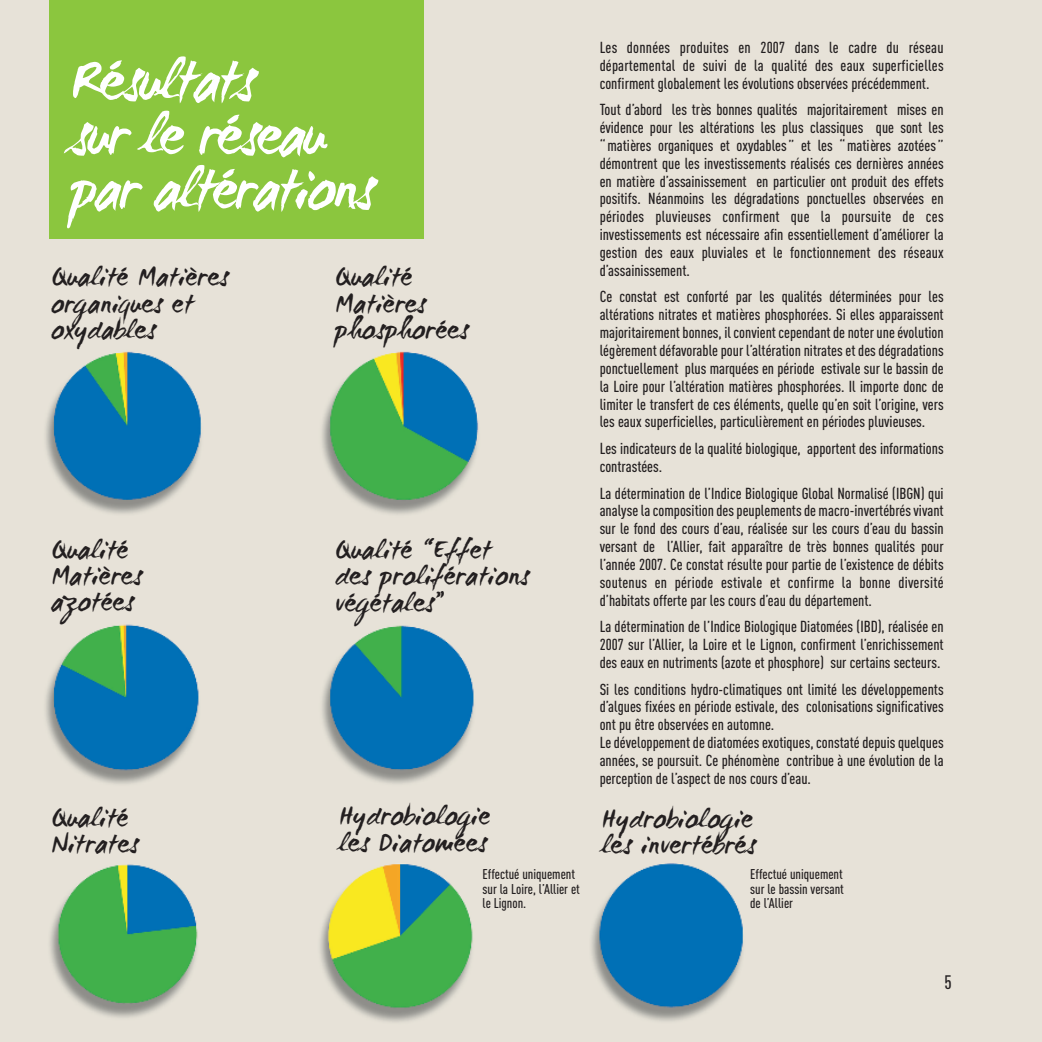
<style>
.page{position:relative;width:1042px;height:1042px;background:#fff}
.page>*{position:absolute;margin:0;border:0;box-sizing:border-box;transform-origin:0 0}
.t1{font:61.25px/54.2px "WC Mano Negra Bta";letter-spacing:-.055em;color:#fff}
.t2{font:28px/26.2px "WC Mano Negra Bta";color:#231f20}
.t3{font:500 19.25px "DIN Cond";color:#231f20}
.t4{font:500 15.75px/17.8px "DIN Cond";color:#231f20;text-align:justify}
.t5{font:500 14px/14.9px "DIN Cond";color:#231f20}
</style>
<div class="page">
<img style="left:0;top:0;width:1042px;height:1042px">
<div style="left:50px;top:0;width:374px;height:239px;background:#8bc63e"></div>
<h1 class="t1" style="left:71px;top:48px;width:307px">Résultats<br>sur le réseau par altérations</h1>
<h2 class="t2" style="left:51px;top:262px;width:179px">Qualité Matières organiques et oxydables</h2>
<h2 class="t2" style="left:51px;top:534px;width:93px">Qualité<br>Matières azotées</h2>
<h2 class="t2" style="left:51px;top:802px;width:89px">Qualité<br>Nitrates</h2>
<h2 class="t2" style="left:335px;top:262px;width:135px">Qualité<br>Matières phosphorées</h2>
<h2 class="t2" style="left:335px;top:534px;width:196px">Qualité “Effet des proliférations végétales”</h2>
<h2 class="t2" style="left:339px;top:800px;width:153px">Hydrobiologie les Diatomées</h2>
<p class="t5" style="left:482px;top:867px;width:99px">Effectué uniquement sur la Loire, l’Allier et le Lignon.</p>
<p class="t4" style="left:600px;top:40px;width:345px">Les données produites en 2007 dans le cadre du réseau départemental de suivi de la qualité des eaux superficielles confirment globalement les évolutions observées précédemment.</p>
<p class="t4" style="left:600px;top:102px;width:345px">Tout d’abord les très bonnes qualités majoritairement mises en évidence pour les altérations les plus classiques que sont les “matières organiques et oxydables” et les “matières azotées” démontrent que les investissements réalisés ces dernières années en matière d’assainissement en particulier ont produit des effets positifs. Néanmoins les dégradations ponctuelles observées en périodes pluvieuses confirment que la poursuite de ces investissements est nécessaire afin essentiellement d’améliorer la gestion des eaux pluviales et le fonctionnement des réseaux d’assainissement.</p>
<p class="t4" style="left:600px;top:289px;width:345px">Ce constat est conforté par les qualités déterminées pour les altérations nitrates et matières phosphorées. Si elles apparaissent majoritairement bonnes, il convient cependant de noter une évolution légèrement défavorable pour l’altération nitrates et des dégradations ponctuellement plus marquées en période estivale sur le bassin de la Loire pour l’altération matières phosphorées. Il importe donc de limiter le transfert de ces éléments, quelle qu’en soit l’origine, vers les eaux superficielles, particulièrement en périodes pluvieuses.</p>
<p class="t4" style="left:600px;top:441px;width:345px">Les indicateurs de la qualité biologique, apportent des informations contrastées.</p>
<p class="t4" style="left:600px;top:485px;width:345px">La détermination de l’Indice Biologique Global Normalisé (IBGN) qui analyse la composition des peuplements de macro-invertébrés vivant sur le fond des cours d’eau, réalisée sur les cours d’eau du bassin versant de l’Allier, fait apparaître de très bonnes qualités pour l’année 2007. Ce constat résulte pour partie de l’existence de débits soutenus en période estivale et confirme la bonne diversité d’habitats offerte par les cours d’eau du département.</p>
<p class="t4" style="left:600px;top:619px;width:345px">La détermination de l’Indice Biologique Diatomées (IBD), réalisée en 2007 sur l’Allier, la Loire et le Lignon, confirment l’enrichissement des eaux en nutriments (azote et phosphore) sur certains secteurs.</p>
<p class="t4" style="left:600px;top:681px;width:345px;text-align:left">Si les conditions hydro-climatiques ont limité les développements d’algues fixées en période estivale, des colonisations significatives ont pu être observées en automne.<br>Le développement de diatomées exotiques, constaté depuis quelques années, se poursuit. Ce phénomène contribue à une évolution de la perception de l’aspect de nos cours d’eau.</p>
<h2 class="t2" style="left:602px;top:803px;width:156px">Hydrobiologie les invertébrés</h2>
<p class="t5" style="left:750px;top:867px;width:95px;text-align:justify">Effectué uniquement sur le bassin versant de l’Allier</p>
<p class="t3" style="left:944px;top:975px;width:9px">5</p>
</div>
